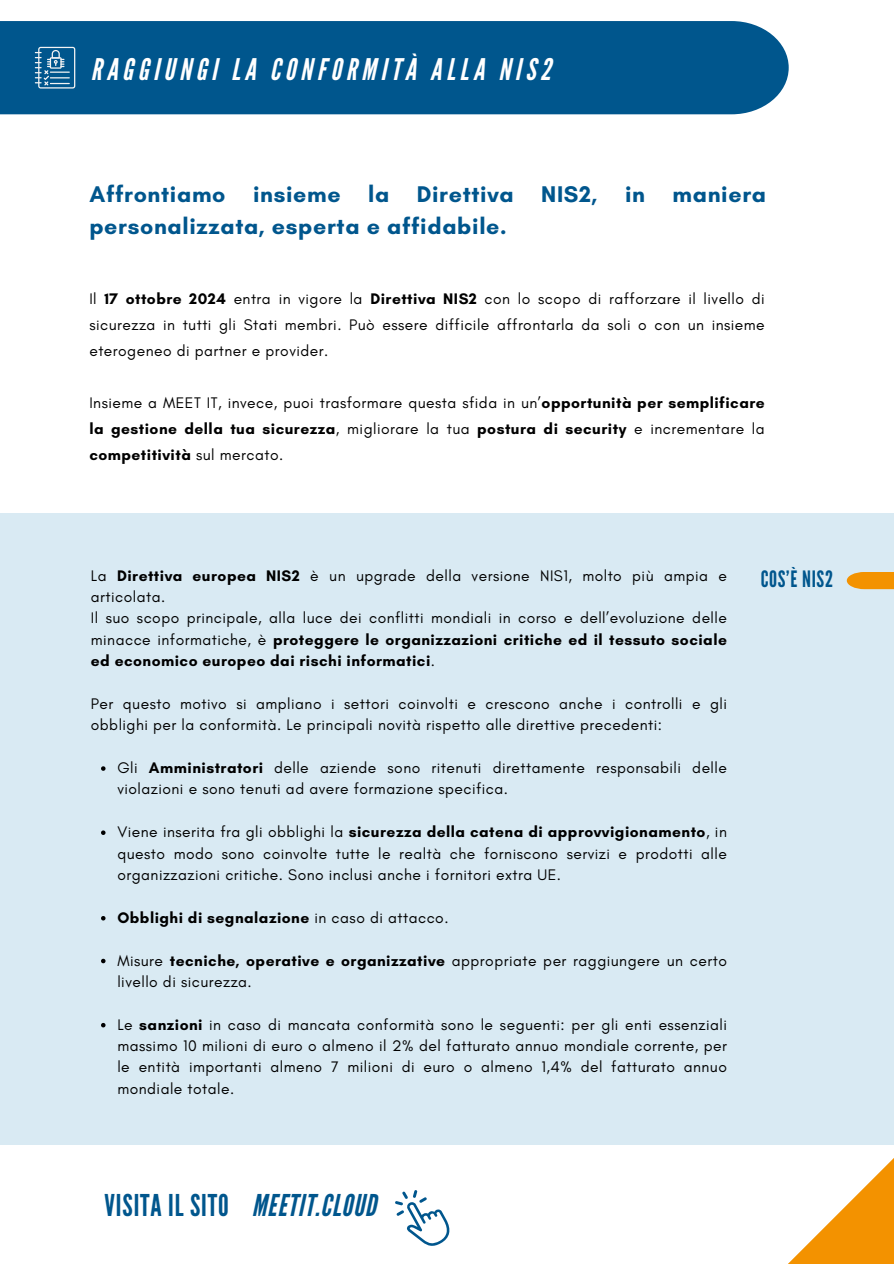
<style>
.page{position:relative;width:894px;height:1264px;background:#fff}
.page>*{position:absolute;margin:0;border:0;box-sizing:border-box;transform-origin:0 0}
.t1{font:30px "League Gothic";letter-spacing:.03em;color:#00568d}
.t2{font:italic 29.7px "League Gothic";letter-spacing:.16em;color:#fff}
.t3{font:700 23.1px/32.7px "Glacial Indifference";letter-spacing:.03em;color:#00568d}
.t4{font:22.5px "League Gothic";letter-spacing:.03em;color:#00568d}
.t5{font:15.6px/21.3px "Glacial Indifference";letter-spacing:.03em;color:#000;text-align:justify}
.t6{font:700 15.6px "Glacial Indifference";letter-spacing:.03em;color:#000}
.s1{font-weight:700}
.s2{font-weight:400}
.s3{font-style:italic}
</style>
<div class="page">
<svg style="left:391px;top:1144px;width:502px;height:119px"></svg>
<svg style="left:394px;top:1189px;width:55px;height:57px"></svg>
<div style="left:0;top:21px;width:788px;height:93px;background:#00568d"></div>
<svg style="left:35px;top:47px;width:40px;height:41px;background:#3e7ea7"></svg>
<div style="left:0;top:513px;width:893px;height:631px;background:#d9eaf3"></div>
<svg style="left:846px;top:572px;width:47px;height:17px"></svg>
<svg style="left:101px;top:766px;width:4px;height:4px"></svg>
<svg style="left:101px;top:830px;width:4px;height:5px"></svg>
<svg style="left:101px;top:916px;width:4px;height:4px"></svg>
<svg style="left:101px;top:958px;width:4px;height:5px"></svg>
<svg style="left:101px;top:1022px;width:4px;height:5px"></svg>
<h1 class="t2" style="left:91px;top:52px;width:461px">RAGGIUNGI LA CONFORMITÀ ALLA NIS2</h1>
<h3 class="t3" style="left:89px;top:177px;width:678px">Affrontiamo insieme la Direttiva NIS2, in maniera personalizzata, esperta e affidabile.</h3>
<p class="t5" style="left:89px;top:286px;width:676px;line-height:25.8px">Il <span class="s1">17 ottobre 2024</span> entra in vigore la <span class="s1">Direttiva NIS2</span> con lo scopo di rafforzare il livello di sicurezza in tutti gli Stati membri. Può essere difficile affrontarla da soli o con un insieme eterogeneo di partner e provider.</p>
<p class="t5" style="left:89px;top:389px;width:676px;line-height:25.8px">Insieme a MEET IT, invece, puoi trasformare questa sfida in un’<span class="s1">opportunità per semplificare la gestione della tua sicurezza</span>, migliorare la tua <span class="s1">postura di security</span> e incrementare la <span class="s1">competitività</span> sul mercato.</p>
<p class="t5" style="left:91px;top:564px;width:637px">La <span class="s1">Direttiva europea NIS2</span> è un upgrade della versione NIS1, molto più ampia e articolata.</p>
<p class="t5" style="left:91px;top:607px;width:637px">Il suo scopo principale, alla luce dei conflitti mondiali in corso e dell’evoluzione delle minacce informatiche, è <span class="s1">proteggere le organizzazioni critiche ed il tessuto sociale ed economico europeo dai rischi informatici</span>.</p>
<p class="t5" style="left:91px;top:692px;width:637px">Per questo motivo si ampliano i settori coinvolti e crescono anche i controlli e gli obblighi per la conformità. Le principali novità rispetto alle direttive precedenti:</p>
<p class="t5" style="left:117px;top:757px;width:611px">Gli <span class="s1">Amministratori</span> delle aziende sono ritenuti direttamente responsabili delle violazioni e sono tenuti ad avere formazione specifica.</p>
<p class="t5" style="left:117px;top:821px;width:611px">Viene inserita fra gli obblighi la <span class="s1">sicurezza della catena di approvvigionamento</span>, in questo modo sono coinvolte tutte le realtà che forniscono servizi e prodotti alle organizzazioni critiche. Sono inclusi anche i fornitori extra UE.</p>
<p class="t6" style="left:117px;top:907px;width:332px">Obblighi di segnalazione <span class="s2">in caso di attacco.</span></p>
<p class="t5" style="left:117px;top:949px;width:611px">Misure <span class="s1">tecniche, operative e organizzative</span> appropriate per raggiungere un certo livello di sicurezza.</p>
<h2 class="t5" style="left:117px;top:1013px;width:611px">Le <span class="s1">sanzioni</span> in caso di mancata conformità sono le seguenti: per gli enti essenziali massimo 10 milioni di euro o almeno il 2% del fatturato annuo mondiale corrente, per le entità importanti almeno 7 milioni di euro o almeno 1,4% del fatturato annuo mondiale totale.</h2>
<p class="t4" style="left:760px;top:565px;width:74px">COS’È NIS2</p>
<p class="t1" style="left:104px;top:1188px;width:273px">VISITA IL SITO <span class="s3">MEETIT.CLOUD</span></p>
</div>
